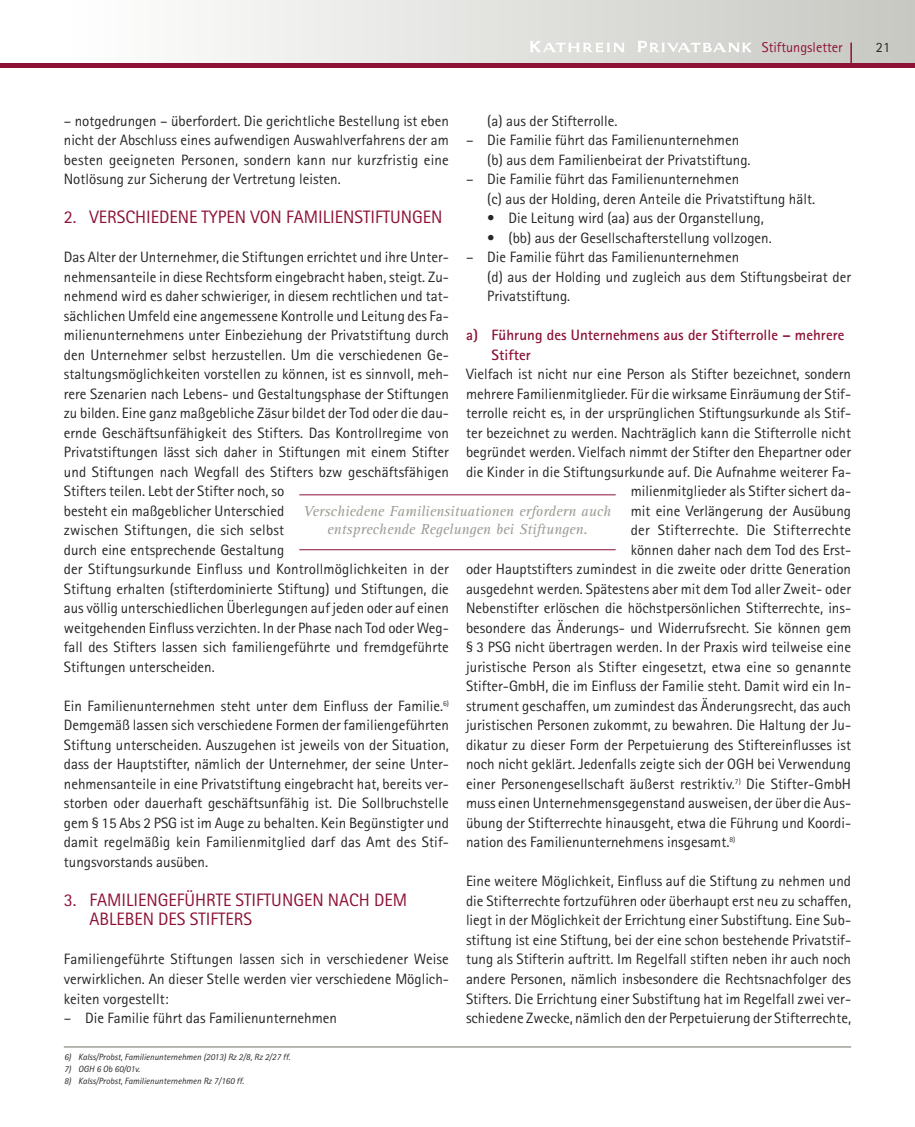
<style>
.page{position:relative;width:915px;height:1127px;background:#fff}
.page>*{position:absolute;margin:0;border:0;box-sizing:border-box;transform-origin:0 0}
.t1{font:18px/19.5px "Rotis Sans Serif";color:#8d1135}
.t2{font:15px/19.5px "Rotis Sans Serif";color:#272627;text-align:justify}
.t3{font:italic 15px/18px "Rotis Serif";color:#9c9d95;text-align:center}
.t4{font:700 15px/19.5px "Rotis Sans Serif";letter-spacing:.005em;color:#8d1135}
.t5{font:15px "Rotis Sans Serif";letter-spacing:.02em;color:#272627}
.t6{font:14.25px "Rotis Sans Serif";color:#8d1135}
.t7{font:14.25px "Rotis Sans Serif";color:#272627}
.t8{font:italic 9px "Rotis Sans Serif";color:#272627}
</style>
<div class="page">
<div style="left:64px;top:0;width:850px;height:64px;background:linear-gradient(to right,#fff,#c7c8c2)"></div>
<svg style="left:529px;top:41px;width:95px;height:11px"></svg>
<svg style="left:636px;top:41px;width:116px;height:11px"></svg>
<svg style="left:850px;top:43px;width:1px;height:21px"></svg>
<hr style="left:0;top:64px;width:914px;height:4px;background:#8d1135">
<hr style="left:64px;top:1046px;width:786px;height:1px;background:#6c6d65">
<hr style="left:299px;top:494px;width:316px;height:1px;background:#8d1135">
<hr style="left:299px;top:549px;width:316px;height:1px;background:#8d1135">
<p class="t6" style="left:761px;top:43px;width:82px">Stiftungsletter</p>
<p class="t7" style="left:875px;top:43px;width:16px">21</p>
<p class="t2" style="left:487px;top:112px;width:132px">(a) aus der Stifterrolle.</p>
<p class="t2" style="left:487px;top:132px;width:265px;text-indent:-21px">– Die Familie führt das Familienunternehmen (b) aus dem Familienbeirat der Privatstiftung.</p>
<p class="t2" style="left:487px;top:171px;width:329px;text-indent:-21px">– Die Familie führt das Familienunternehmen<br>(c) aus der Holding, deren Anteile die Privatstiftung hält.</p>
<p class="t2" style="left:487px;top:210px;width:278px">• Die Leitung wird (aa) aus der Organstellung,</p>
<p class="t2" style="left:487px;top:229px;width:286px">• (bb) aus der Gesellschafterstellung vollzogen.</p>
<p class="t2" style="left:487px;top:249px;width:365px;text-align:left;text-indent:-21px">– Die Familie führt das Familienunternehmen<br>(d) aus der Holding und zugleich aus dem Stiftungsbeirat der<br>Privatstiftung.</p>
<p class="t4" style="left:491px;top:327px;width:354px;text-indent:-26px">a) Führung des Unternehmens aus der Stifterrolle – mehrere<br>Stifter</p>
<p class="t2" style="left:466px;top:366px;width:386px">Vielfach ist nicht nur eine Person als Stifter bezeichnet, sondern</p>
<p class="t2" style="left:466px;top:385px;width:386px">mehrere Familienmitglieder. Für die wirksame Einräumung der Stif-</p>
<p class="t2" style="left:466px;top:405px;width:386px">terrolle reicht es, in der ursprünglichen Stiftungsurkunde als Stif-</p>
<p class="t2" style="left:466px;top:424px;width:386px">ter bezeichnet zu werden. Nachträglich kann die Stifterrolle nicht</p>
<p class="t2" style="left:466px;top:444px;width:386px">begründet werden. Vielfach nimmt der Stifter den Ehepartner oder</p>
<p class="t2" style="left:466px;top:463px;width:386px">die Kinder in die Stiftungsurkunde auf. Die Aufnahme weiterer Fa-</p>
<p class="t2" style="left:630px;top:483px;width:222px">milienmitglieder als Stifter sichert da-</p>
<p class="t2" style="left:630px;top:502px;width:222px">mit eine Verlängerung der Ausübung</p>
<p class="t5" style="left:630px;top:525px;width:222px">der Stifterrechte. Die Stifterrechte</p>
<p class="t2" style="left:630px;top:541px;width:222px">können daher nach dem Tod des Erst-</p>
<p class="t2" style="left:466px;top:561px;width:386px">oder Hauptstifters zumindest in die zweite oder dritte Generation</p>
<p class="t2" style="left:466px;top:580px;width:386px">ausgedehnt werden. Spätestens aber mit dem Tod aller Zweit- oder</p>
<p class="t2" style="left:466px;top:600px;width:386px">Nebenstifter erlöschen die höchstpersönlichen Stifterrechte, ins-</p>
<p class="t2" style="left:466px;top:619px;width:386px">besondere das Änderungs- und Widerrufsrecht. Sie können gem</p>
<p class="t2" style="left:466px;top:639px;width:386px">§ 3 PSG nicht übertragen werden. In der Praxis wird teilweise eine</p>
<p class="t2" style="left:466px;top:658px;width:386px">juristische Person als Stifter eingesetzt, etwa eine so genannte</p>
<p class="t2" style="left:466px;top:678px;width:386px">Stifter-GmbH, die im Einfluss der Familie steht. Damit wird ein In-</p>
<p class="t2" style="left:466px;top:697px;width:386px">strument geschaffen, um zumindest das Änderungsrecht, das auch</p>
<p class="t2" style="left:466px;top:717px;width:386px">juristischen Personen zukommt, zu bewahren. Die Haltung der Ju-</p>
<p class="t2" style="left:466px;top:736px;width:386px">dikatur zu dieser Form der Perpetuierung des Stiftereinflusses ist</p>
<p class="t2" style="left:466px;top:756px;width:386px">noch nicht geklärt. Jedenfalls zeigte sich der OGH bei Verwendung</p>
<p class="t2" style="left:466px;top:775px;width:386px">einer Personengesellschaft äußerst restriktiv.<sup>7)</sup> Die Stifter-GmbH</p>
<p class="t2" style="left:466px;top:795px;width:386px">muss einen Unternehmensgegenstand ausweisen, der über die Aus-</p>
<p class="t2" style="left:466px;top:814px;width:386px">übung der Stifterrechte hinausgeht, etwa die Führung und Koordi-</p>
<p class="t2" style="left:466px;top:834px;width:270px">nation des Familienunternehmens insgesamt.<sup>8)</sup></p>
<p class="t2" style="left:466px;top:873px;width:386px">Eine weitere Möglichkeit, Einfluss auf die Stiftung zu nehmen und die Stifterrechte fortzuführen oder überhaupt erst neu zu schaffen, liegt in der Möglichkeit der Errichtung einer Substiftung. Eine Sub&shy;stiftung ist eine Stiftung, bei der eine schon bestehende Privatstif&shy;tung als Stifterin auftritt. Im Regelfall stiften neben ihr auch noch andere Personen, nämlich insbesondere die Rechtsnachfolger des Stifters. Die Errichtung einer Substiftung hat im Regelfall zwei ver&shy;schiedene Zwecke, nämlich den der Perpetuierung der Stifterrechte,</p>
<p class="t2" style="left:64px;top:112px;width:386px">– notgedrungen – überfordert. Die gerichtliche Bestellung ist eben nicht der Abschluss eines aufwendigen Auswahlverfahrens der am besten geeigneten Personen, sondern kann nur kurzfristig eine Notlösung zur Sicherung der Vertretung leisten.</p>
<p class="t1" style="left:64px;top:209px;width:380px">2. VERSCHIEDENE TYPEN VON FAMILIENSTIFTUNGEN</p>
<p class="t2" style="left:64px;top:249px;width:386px;text-align:left">Das Alter der Unternehmer, die Stiftungen errichtet und ihre Unter&shy;nehmensanteile in diese Rechtsform eingebracht haben, steigt. Zu&shy;nehmend wird es daher schwieriger, in diesem rechtlichen und tat&shy;sächlichen Umfeld eine angemessene Kontrolle und Leitung des Fa&shy;milienunternehmens unter Einbeziehung der Privatstiftung durch den Unternehmer selbst herzustellen. Um die verschiedenen Ge&shy;staltungsmöglichkeiten vorstellen zu können, ist es sinnvoll, meh&shy;rere Szenarien nach Lebens- und Gestaltungsphase der Stiftungen zu bilden. Eine ganz maßgebliche Zäsur bildet der Tod oder die dau&shy;ernde Geschäftsunfähigkeit des Stifters. Das Kontrollregime von Privatstiftungen lässt sich daher in Stiftungen mit einem Stifter und Stiftungen nach Wegfall des Stifters bzw geschäftsfähigen Stifters teilen. Lebt der Stifter noch, so<br>besteht ein maßgeblicher Unterschied<br>zwischen Stiftungen, die sich selbst<br>durch eine entsprechende Gestaltung<br>der Stiftungsurkunde Einfluss und Kontrollmöglichkeiten in der Stiftung erhalten (stifterdominierte Stiftung) und Stiftungen, die aus völlig unterschiedlichen Überlegungen auf jeden oder auf einen weitgehenden Einfluss verzichten. In der Phase nach Tod oder Weg&shy;fall des Stifters lassen sich familiengeführte und fremdgeführte Stiftungen unterscheiden.</p>
<p class="t2" style="left:64px;top:697px;width:386px">Ein Familienunternehmen steht unter dem Einfluss der Familie.<sup>6)<br></sup>Demgemäß lassen sich verschiedene Formen der familiengeführten Stiftung unterscheiden. Auszugehen ist jeweils von der Situation, dass der Hauptstifter, nämlich der Unternehmer, der seine Unter&shy;nehmensanteile in eine Privatstiftung eingebracht hat, bereits ver&shy;storben oder dauerhaft geschäftsunfähig ist. Die Sollbruchstelle gem § 15 Abs 2 PSG ist im Auge zu behalten. Kein Begünstigter und damit regelmäßig kein Familienmitglied darf das Amt des Stif&shy;tungsvorstands ausüben.</p>
<p class="t1" style="left:89px;top:892px;width:319px;text-indent:-26px">3. FAMILIENGEFÜHRTE STIFTUNGEN NACH DEM<br>ABLEBEN DES STIFTERS</p>
<p class="t2" style="left:64px;top:951px;width:386px">Familiengeführte Stiftungen lassen sich in verschiedener Weise verwirklichen. An dieser Stelle werden vier verschiedene Möglich&shy;keiten vorgestellt:</p>
<p class="t2" style="left:64px;top:1009px;width:274px">– Die Familie führt das Familienunternehmen</p>
<p class="t3" style="left:303px;top:504px;width:309px">Verschiedene Familiensituationen erfordern auch entsprechende Regelungen bei Stiftungen.</p>
<p class="t8" style="left:64px;top:1054px;width:228px">6) Kalss/Probst, Familienunternehmen (2013) Rz 2/8, Rz 2/27 ff.</p>
<p class="t8" style="left:64px;top:1066px;width:77px">7) OGH 6 Ob 60/01v.</p>
<p class="t8" style="left:64px;top:1078px;width:181px">8) Kalss/Probst, Familienunternehmen Rz 7/160 ff.</p>
</div>
